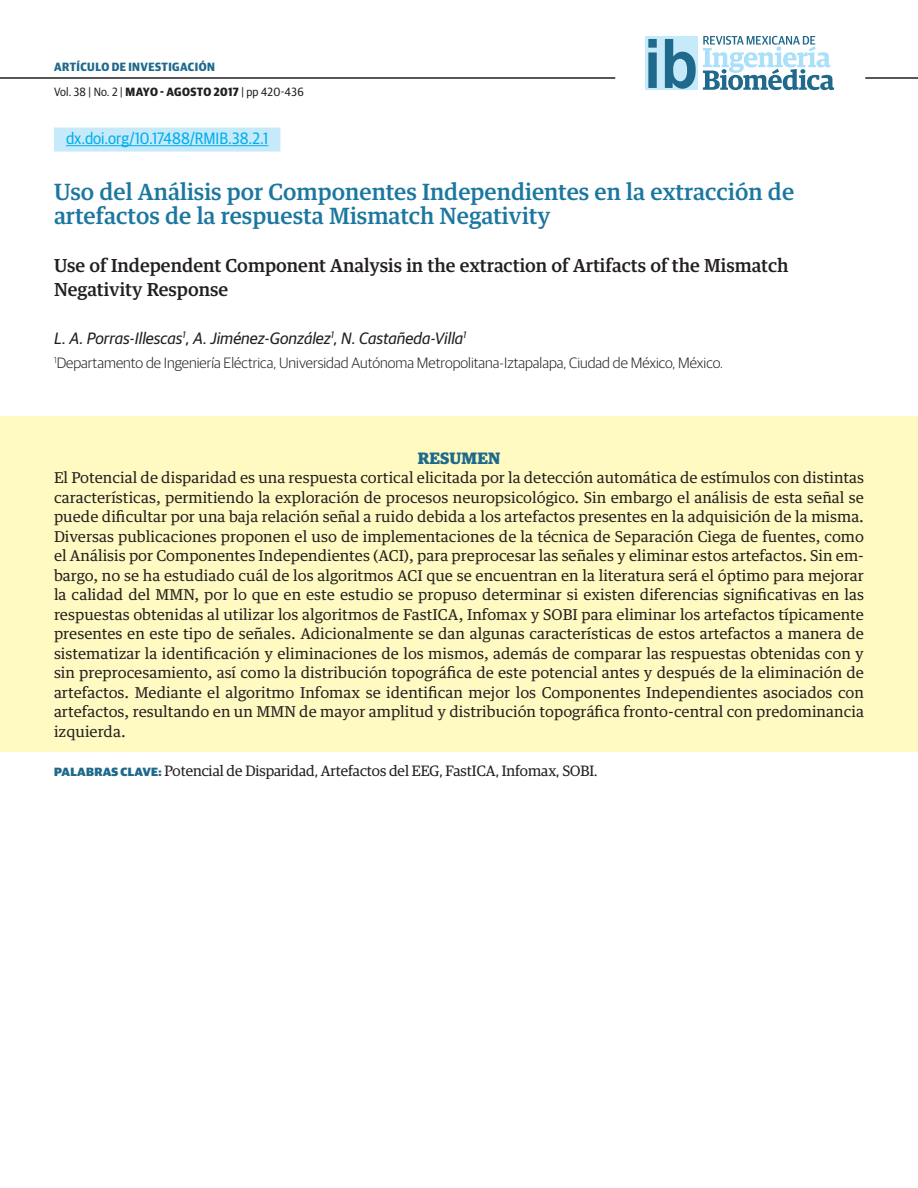
<style>
.page{position:relative;width:918px;height:1188px;background:#fff}
.page>*{position:absolute;margin:0;border:0;box-sizing:border-box;transform-origin:0 0}
.t1{font:700 68.4px "Arial Narrow";color:#1e698c;scale:1.08 1}
.Cabeza_Art_Inv_-EN{font:500 22.5px/24px "Guardian Egyptian Text";color:#1c77a0}
.Sub_Cabeza_Art_Inv{font:500 18px/24px "Guardian Egyptian Text";color:#231f20}
.Art_Inv_Autor{font:italic 16.5px "Guardian Sans";color:#231f20}
.Clave_DOI{font:16.5px "Guardian Sans Narrow";color:#00aeef}
.Art_Inv_Resumen_Cabe{font:700 16.5px "Guardian Egyp";letter-spacing:.01em;color:#1e698c}
.Art_Inv_Resumen_-EN{font:15px/19.5px "Guardian Egyptian Text";color:#231f20;text-align:justify}
.Art_Inv_Autor_Datos{font:300 15px "Guardian Sans";color:#231f20}
.Keywords{font:15px "Guardian Egyptian";color:#231f20}
.t2{font:700 12px/24.8px "Guardian Sans Narrow";letter-spacing:.04em;color:#1e698c}
.s1{font-weight:400;color:#231f20}
.s2{color:#231f20}
.s3{font-family:"Guardian Sans";font-weight:900;font-size:12px;color:#1e698c}
</style>
<div class="page">
<hr style="left:0;top:77px;width:615px;height:2px;background:#231f20">
<hr style="left:865px;top:77px;width:53px;height:2px;background:#231f20">
<div style="left:645px;top:36px;width:52px;height:54px;background:#c6eafa"></div>
<svg style="left:703px;top:36px;width:131px;height:54px"></svg>
<div style="left:0;top:416px;width:918px;height:336px;background:#fffac1"></div>
<div style="left:54px;top:128px;width:226px;height:24px;background:#c6eafa"></div>
<hr style="left:66px;top:145px;width:202px;height:1px;background:#00aeef">
<p class="t2" style="left:54px;top:53px;width:251px">ARTÍCULO DE INVESTIGACIÓN<br><span class="s1">Vol. 38 | No. 2 |</span> <span class="s2">MAYO - AGOSTO 2017</span> <span class="s1">| pp 420-436</span></p>
<h1 class="t1" style="left:644px;top:12px;width:52px">ib</h1>
<p class="Clave_DOI" style="left:66px;top:127px;width:204px">dx.doi.org/10.17488/RMIB.38.2.1</p>
<p class="Cabeza_Art_Inv_-EN" style="left:54px;top:177px;width:742px">Uso del Análisis por Componentes Independientes en la extracción de artefactos de la respuesta Mismatch Negativity</p>
<p class="Sub_Cabeza_Art_Inv" style="left:54px;top:251px;width:736px">Use of Independent Component Analysis in the extraction of Artifacts of the Mismatch<br>Negativity Response</p>
<p class="Art_Inv_Autor" style="left:54px;top:326px;width:414px">L. A. Porras-Illescas<sup>1</sup>, A. Jiménez-González<sup>1</sup>, N. Castañeda-Villa<sup>1</sup></p>
<p class="Art_Inv_Autor_Datos" style="left:54px;top:352px;width:671px"><sup>1</sup>Departamento de Ingeniería Eléctrica, Universidad Autónoma Metropolitana-Iztapalapa, Ciudad de México, México.</p>
<p class="Art_Inv_Resumen_Cabe" style="left:418px;top:445px;width:84px">RESUMEN</p>
<p class="Art_Inv_Resumen_-EN" style="left:54px;top:466px;width:812px">El Potencial de disparidad es una respuesta cortical elicitada por la detección automática de estímulos con distintas características, permitiendo la exploración de procesos neuropsicológico. Sin embargo el análisis de esta señal se puede dificultar por una baja relación señal a ruido debida a los artefactos presentes en la adquisición de la misma.<br>Diversas publicaciones proponen el uso de implementaciones de la técnica de Separación Ciega de fuentes, como el Análisis por Componentes Independientes (ACI), para preprocesar las señales y eliminar estos artefactos. Sin em&shy;bargo, no se ha estudiado cuál de los algoritmos ACI que se encuentran en la literatura será el óptimo para mejorar la calidad del MMN, por lo que en este estudio se propuso determinar si existen diferencias significativas en las respuestas obtenidas al utilizar los algoritmos de FastICA, Infomax y SOBI para eliminar los artefactos típicamente presentes en este tipo de señales. Adicionalmente se dan algunas características de estos artefactos a manera de sistematizar la identificación y eliminaciones de los mismos, además de comparar las respuestas obtenidas con y sin preprocesamiento, así como la distribución topográfica de este potencial antes y después de la eliminación de artefactos. Mediante el algoritmo Infomax se identifican mejor los Componentes Independientes asociados con artefactos, resultando en un MMN de mayor amplitud y distribución topográfica fronto-central con predominancia izquierda.</p>
<p class="Keywords" style="left:54px;top:760px;width:545px"><span class="s3">PALABRAS CLAVE:</span> Potencial de Disparidad, Artefactos del EEG, FastICA, Infomax, SOBI.</p>
</div>
